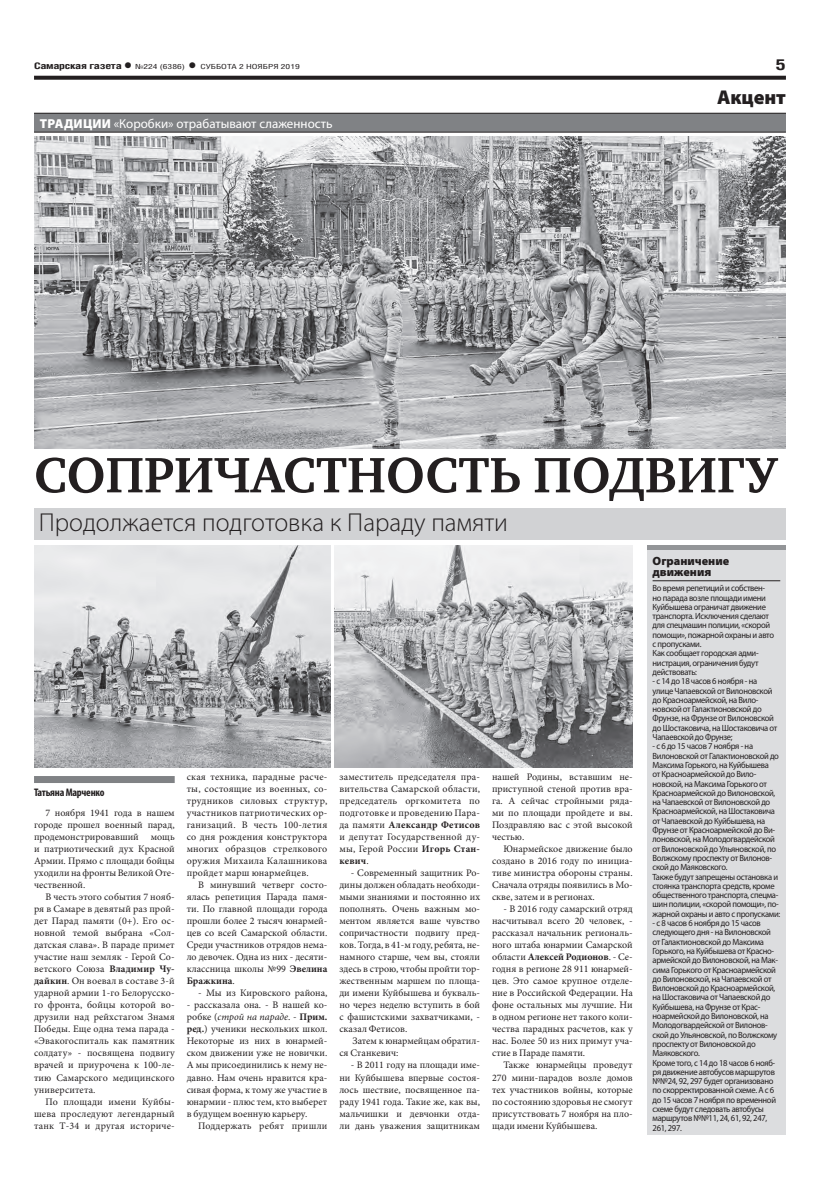
<style>
.page{position:relative;width:820px;height:1191px;background:#fff}
.page>*{position:absolute;margin:0;border:0;box-sizing:border-box;transform-origin:0 0}
.ЗАГОЛОВОК{font:700 51px "Charter C";color:#231f20}
.ПОДЗАГОЛОВОК{font:300 26px "Myriad Pro";color:#231f20}
.КОЛОНТИТУЛ{font:900 20px "Myriad Pro";color:#231f20}
.t1{font:700 15px "Helios Cond";color:#231f20;scale:1.4 1}
.надзаголовок{font:13px "Myriad Pro";color:#fff}
.мнение_имя{font:900 12px/11px "Myriad Pro";color:#231f20}
.АВТОР_чб{font:700 condensed 11px "Myriad Pro";letter-spacing:-.02em;color:#231f20}
.ОСНОВНОЙ{font:10px/12px "Minion Pro";color:#231f20;text-align:justify}
.ОСНОВНОЙ-2{font:10px "Minion Pro";letter-spacing:.02em;color:#231f20}
.мнение_текст{font:9px/9.3px "Myriad Pro";letter-spacing:-.035em;color:#231f20;scale:.95 1}
.t2{font:700 9px "Helios Cond";letter-spacing:-.02em;color:#231f20;scale:1.4 1}
.t3{font:7px "Helios Cond";color:#231f20;scale:1.4 1}
.s1{font-size:16px}
.s2{font-weight:700;font-size:16px}
.s3{font-weight:900}
.s4{font-weight:700}
.s5{font-style:italic}
</style>
<div class="page">
<svg style="left:34px;top:76px;width:751px;height:4px;background:#322f2f"></svg>
<div style="left:646px;top:545px;width:139px;height:589px;background:#dcdddf"></div>
<hr style="left:652px;top:580px;width:128px;height:1px;background:#231f20">
<hr style="left:647px;top:545px;width:138px;height:4px;background:#939598">
<div style="left:34px;top:113px;width:751px;height:19px;background:#808285"></div>
<hr style="left:34px;top:113px;width:751px;height:1px;background:#231f20">
<hr style="left:34px;top:132px;width:751px;height:1px;background:#231f20">
<div style="left:34px;top:508px;width:751px;height:32px;background:#d1d2d4"></div>
<div style="left:34px;top:776px;width:141px;height:7px;background:#808285"></div>
<img style="left:34px;top:136px;width:751px;height:312px">
<img style="left:334px;top:545px;width:298px;height:222px">
<img style="left:34px;top:545px;width:297px;height:222px">
<p class="t2" style="left:34px;top:61px;width:72px">Самарская газета <span class="s1">•</span></p>
<p class="t3" style="left:135px;top:63px;width:37px">№224 (6386)</p>
<p class="t3" style="left:188px;top:63px;width:81px"><span class="s2">•</span> СУББОТА 2 НОЯБРЯ 2019</p>
<p class="t1" style="left:775px;top:55px;width:9px">5</p>
<p class="надзаголовок" style="left:40px;top:115px;width:294px"><span class="s3">ТРАДИЦИИ</span> «Коробки» отрабатывают слаженность</p>
<p class="КОЛОНТИТУЛ" style="left:716px;top:85px;width:70px">Акцент</p>
<p class="ЗАГОЛОВОК" style="left:34px;top:447px;width:744px">СОПРИЧАСТНОСТЬ ПОДВИГУ</p>
<p class="ПОДЗАГОЛОВОК" style="left:39px;top:507px;width:470px">Продолжается подготовка к Параду памяти</p>
<p class="АВТОР_чб" style="left:34px;top:786px;width:72px">Татьяна Марченко</p>
<p class="ОСНОВНОЙ" style="left:34px;top:807px;width:142px;text-indent:11px">7 ноября 1941 года в нашем городе прошел военный парад, продемонстрировавший мощь и патриотический дух Красной Армии. Прямо с площади бойцы уходили на фронты Великой Оте&shy;чественной.</p>
<p class="ОСНОВНОЙ" style="left:34px;top:891px;width:142px;text-indent:11px">В честь этого события 7 нояб&shy;ря в Самаре в девятый раз прой&shy;дет Парад памяти (0+). Его ос&shy;новной темой выбрана «Сол&shy;датская слава». В параде примет участие наш земляк - Герой Со&shy;ветского Союза <span class="s4">Владимир Чу&shy;дайкин</span>. Он воевал в составе 3-й ударной армии 1-го Белорусско&shy;го фронта, бойцы которой во&shy;друзили над рейхстагом Знамя Победы. Еще одна тема парада - «Эвакогоспиталь как памятник солдату» - посвящена подвигу врачей и приурочена к 100-ле&shy;тию Самарского медицинского университета.</p>
<p class="ОСНОВНОЙ" style="left:34px;top:1095px;width:142px;text-indent:11px">По площади имени Куйбы&shy;шева проследуют легендарный танк Т-34 и другая историче-</p>
<p class="ОСНОВНОЙ" style="left:187px;top:771px;width:142px">ская техника, парадные расче&shy;ты, состоящие из военных, со&shy;трудников силовых структур, участников патриотических ор&shy;ганизаций. В честь 100-летия со дня рождения конструктора многих образцов стрелкового оружия Михаила Калашникова пройдет марш юнармейцев.</p>
<p class="ОСНОВНОЙ" style="left:187px;top:879px;width:142px;text-indent:11px">В минувший четверг состо&shy;ялась репетиция Парада памя&shy;ти. По главной площади города прошли более 2 тысяч юнармей&shy;цев со всей Самарской области.<br>Среди участников отрядов нема&shy;ло девочек. Одна из них - десяти&shy;классница школы №99 <span class="s4">Эвелина Бражкина</span>.</p>
<p class="ОСНОВНОЙ" style="left:198px;top:987px;width:131px">- Мы из Кировского района,</p>
<p class="ОСНОВНОЙ" style="left:187px;top:999px;width:142px">- рассказала она. - В нашей ко&shy;робке (<span class="s5">строй на параде</span>. - <span class="s4">Прим. ред.</span>) ученики нескольких школ.<br>Некоторые из них в юнармей&shy;ском движении уже не новички.<br>А мы присоединились к нему не&shy;давно. Нам очень нравится кра&shy;сивая форма, к тому же участие в юнармии - плюс тем, кто выберет в будущем военную карьеру.</p>
<p class="ОСНОВНОЙ-2" style="left:198px;top:1118px;width:131px">Поддержать ребят пришли</p>
<p class="ОСНОВНОЙ" style="left:339px;top:771px;width:142px">заместитель председателя пра&shy;вительства Самарской области, председатель оргкомитета по подготовке и проведению Пара&shy;да памяти <span class="s4">Александр Фетисов </span>и депутат Государственной ду&shy;мы, Герой России <span class="s4">Игорь Стан&shy;кевич</span>.</p>
<p class="ОСНОВНОЙ" style="left:339px;top:867px;width:142px;text-indent:11px">- Современный защитник Ро&shy;дины должен обладать необходи&shy;мыми знаниями и постоянно их пополнять. Очень важным мо&shy;ментом является ваше чувство сопричастности подвигу пред&shy;ков. Тогда, в 41-м году, ребята, не&shy;намного старше, чем вы, стояли здесь в строю, чтобы пройти тор&shy;жественным маршем по площа&shy;ди имени Куйбышева и букваль&shy;но через неделю вступить в бой с фашистскими захватчиками, - сказал Фетисов.</p>
<p class="ОСНОВНОЙ" style="left:339px;top:1035px;width:142px;text-indent:13px">Затем к юнармейцам обратил&shy;ся Станкевич:</p>
<p class="ОСНОВНОЙ" style="left:339px;top:1059px;width:142px;text-indent:11px">- В 2011 году на площади име&shy;ни Куйбышева впервые состоя&shy;лось шествие, посвященное па&shy;раду 1941 года. Такие же, как вы, мальчишки и девчонки отда&shy;ли дань уважения защитникам</p>
<p class="ОСНОВНОЙ" style="left:492px;top:771px;width:142px">нашей Родины, вставшим не&shy;приступной стеной против вра&shy;га. А сейчас стройными ряда&shy;ми по площади пройдете и вы.<br>Поздравляю вас с этой высокой честью.</p>
<p class="ОСНОВНОЙ" style="left:492px;top:843px;width:142px;text-indent:11px">Юнармейское движение было создано в 2016 году по инициа&shy;тиве министра обороны страны.<br>Сначала отряды появились в Мо&shy;скве, затем и в регионах.</p>
<p class="ОСНОВНОЙ" style="left:492px;top:903px;width:142px;text-indent:11px">- В 2016 году самарский отряд насчитывал всего 20 человек, - рассказал начальник региональ&shy;ного штаба юнармии Самарской области <span class="s4">Алексей Родионов</span>. - Се&shy;годня в регионе 28 911 юнармей&shy;цев. Это самое крупное отделе&shy;ние в Российской Федерации. На фоне остальных мы лучшие. Ни в одном регионе нет такого коли&shy;чества парадных расчетов, как у нас. Более 50 из них примут уча&shy;стие в Параде памяти.</p>
<p class="ОСНОВНОЙ" style="left:492px;top:1059px;width:142px;text-indent:11px">Также юнармейцы проведут 270 мини-парадов возле домов тех участников войны, которые по состоянию здоровья не смогут присутствовать 7 ноября на пло&shy;щади имени Куйбышева.</p>
<p class="мнение_имя" style="left:652px;top:556px;width:78px">Ограничение движения</p>
<p class="мнение_текст" style="left:652px;top:583px;width:129px">Во время репетиций и собствен&shy;но парада возле площади имени<br>Куйбышева ограничат движение транспорта. Исключения сделают для спецмашин полиции, «скорой помощи», пожарной охраны и авто с пропусками.</p>
<p class="мнение_текст" style="left:652px;top:648px;width:113px;text-align:justify">Как сообщает городская адми&shy;нистрация, ограничения будут действовать:</p>
<p class="мнение_текст" style="left:652px;top:676px;width:133px">- с 14 до 18 часов 6 ноября - на улице Чапаевской от Вилоновской до Красноармейской, на Вило&shy;новской от Галактионовской до<br>Фрунзе, на Фрунзе от Вилоновской до Шостаковича, на Шостаковича от<br>Чапаевской до Фрунзе;</p>
<p class="мнение_текст" style="left:652px;top:741px;width:134px">- с 6 до 15 часов 7 ноября - на<br>Вилоновской от Галактионовской до<br>Максима Горького, на Куйбышева от Красноармейской до Вило&shy;новской, на Максима Горького от<br>Красноармейской до Вилоновской, на Чапаевской от Вилоновской до<br>Красноармейской, на Шостаковича от Чапаевской до Куйбышева, на<br>Фрунзе от Красноармейской до Ви&shy;лоновской, на Молодогвардейской от Вилоновской до Ульяновской, по<br>Волжскому проспекту от Вилонов&shy;ской до Маяковского.</p>
<p class="мнение_текст" style="left:652px;top:871px;width:136px">Также будут запрещены остановка и стоянка транспорта средств, кроме общественного транспорта, спецма&shy;шин полиции, «скорой помощи», по&shy;жарной охраны и авто с пропусками:</p>
<p class="мнение_текст" style="left:652px;top:918px;width:133px">- с 8 часов 6 ноября до 15 часов следующего дня - на Вилоновской от Галактионовской до Максима<br>Горького, на Куйбышева от Красно&shy;армейской до Вилоновской, на Мак&shy;сима Горького от Красноармейской до Вилоновской, на Чапаевской от<br>Вилоновской до Красноармейской, на Шостаковича от Чапаевской до<br>Куйбышева, на Фрунзе от Крас&shy;ноармейской до Вилоновской, на<br>Молодогвардейской от Вилонов&shy;ской до Ульяновской, по Волжскому проспекту от Вилоновской до<br>Маяковского.</p>
<p class="мнение_текст" style="left:652px;top:1057px;width:131px">Кроме того, с 14 до 18 часов 6 нояб&shy;ря движение автобусов маршрутов №№24, 92, 297 будет организовано по скорректированной схеме. А с 6 до 15 часов 7 ноября по временной схеме будут следовать автобусы маршрутов №№11, 24, 61, 92, 247,<br>261, 297.</p>
</div>
